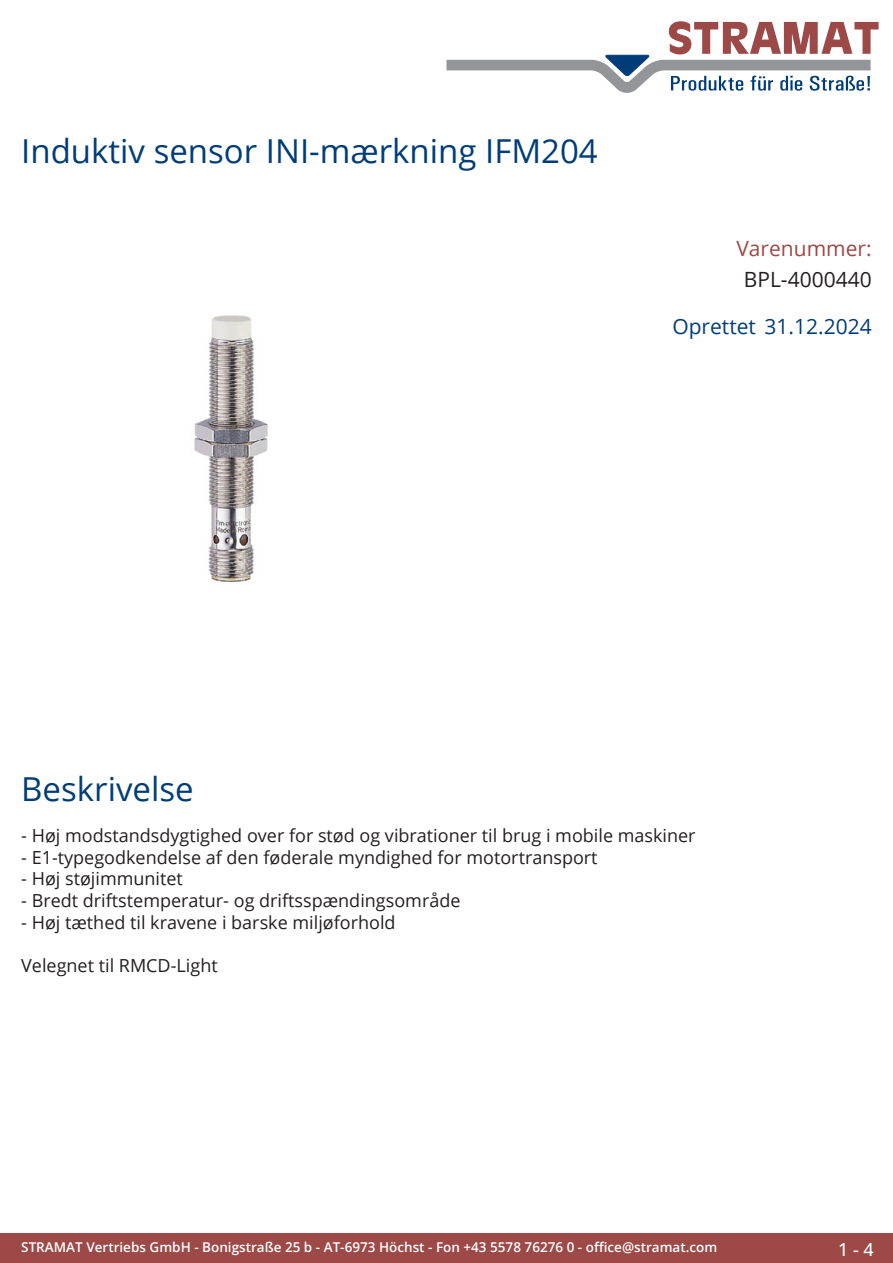
<style>
.page{position:relative;width:893px;height:1263px;background:#fff}
.page>*{position:absolute;margin:0;border:0;box-sizing:border-box;transform-origin:0 0}
.Produkttitel{font:33px "Open Sans";color:#003d78}
.Erstellungsdatum{font:21px "Open Sans";color:#003d78}
.TechDaten_Überschrif{font:21px "Open Sans";color:#9c4948}
.TechDaten_Inhalt{font:21px "Open Sans";color:#231f20}
.Beschreibung_Text{font:18px "Open Sans";color:#231f20}
.t1{font:500 18px "Open Sans";color:#fff}
.t2{font:600 13.5px "Open Sans";color:#fff}
</style>
<div class="page">
<div style="left:0;top:1233px;width:893px;height:30px;background:#9c4948"></div>
<svg style="left:446px;top:21px;width:433px;height:72px"></svg>
<img style="left:194px;top:315px;width:74px;height:267px">
<p class="Produkttitel" style="left:21px;top:128px;width:578px">Induktiv sensor INI-mærkning IFM204</p>
<p class="TechDaten_Überschrif" style="left:736px;top:234px;width:137px">Varenummer:</p>
<p class="TechDaten_Inhalt" style="left:744px;top:265px;width:129px">BPL-4000440</p>
<p class="Erstellungsdatum" style="left:672px;top:312px;width:201px">Oprettet 31.12.2024</p>
<p class="Produkttitel" style="left:21px;top:766px;width:174px">Beskrivelse</p>
<p class="Beschreibung_Text" style="left:21px;top:823px;width:676px">- Høj modstandsdygtighed over for stød og vibrationer til brug i mobile maskiner</p>
<p class="Beschreibung_Text" style="left:21px;top:845px;width:578px">- E1-typegodkendelse af den føderale myndighed for motortransport</p>
<p class="Beschreibung_Text" style="left:21px;top:866px;width:163px">- Høj støjimmunitet</p>
<p class="Beschreibung_Text" style="left:21px;top:888px;width:441px">- Bredt driftstemperatur- og driftsspændingsområde</p>
<p class="Beschreibung_Text" style="left:21px;top:910px;width:376px">- Høj tæthed til kravene i barske miljøforhold</p>
<p class="Beschreibung_Text" style="left:21px;top:953px;width:198px">Velegnet til RMCD-Light</p>
<p class="t2" style="left:21px;top:1238px;width:698px">STRAMAT Vertriebs GmbH - Bonigstraße 25 b - AT-6973 Höchst - Fon +43 5578 76276 0 - office@stramat.com</p>
<p class="t1" style="left:838px;top:1237px;width:37px">1 - 4</p>
</div>
